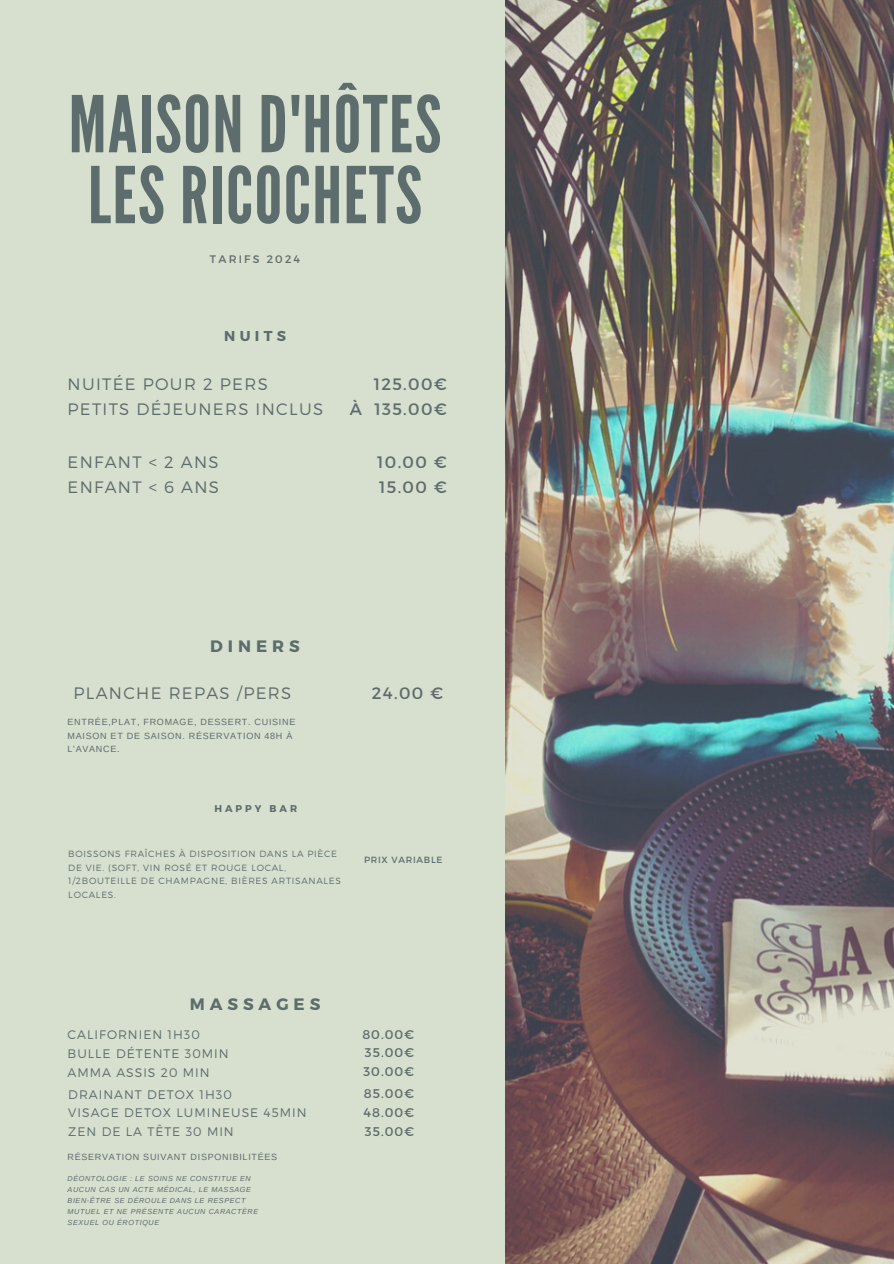
<style>
.page{position:relative;width:894px;height:1264px;background:#fff}
.page>*{position:absolute;margin:0;border:0;box-sizing:border-box;transform-origin:0 0}
.t1{font:78px/70.8px "League Gothic";letter-spacing:.02em;color:#5d6c6c}
.t2{font:300 16.5px/24.8px "Montserrat";letter-spacing:.08em;color:#5d6c6c}
.t3{font:16.5px/24.8px "Montserrat";letter-spacing:.08em;color:#5d6c6c;text-align:right}
.t4{font:700 16.5px "Montserrat";letter-spacing:.3em;color:#5d6c6c}
.t5{font:700 14.25px "Montserrat";letter-spacing:.3em;color:#5d6c6c}
.t6{font:12.6px/18.9px "Montserrat";letter-spacing:.08em;color:#5d6c6c;text-align:justify}
.t7{font:300 12.3px/18.9px "Montserrat";letter-spacing:.08em;color:#5d6c6c}
.t8{font:10.95px "Montserrat";letter-spacing:.2em;color:#5d6c6c}
.t9{font:700 9.75px "Montserrat";letter-spacing:.3em;color:#5d6c6c}
.t10{font:300 9px/13.5px "Montserrat";letter-spacing:.08em;color:#5d6c6c}
.t11{font:9px/13.5px "Arimo";letter-spacing:.08em;color:#5d6c6c}
.t12{font:9px "Montserrat";letter-spacing:.08em;color:#5d6c6c}
.t13{font:italic 7.35px/10.9px "Arimo";letter-spacing:.08em;color:#5d6c6c}
</style>
<div class="page">
<div style="left:0;top:0;width:893px;height:1263px;background:#d7dfce"></div>
<img style="left:505px;top:0;width:388px;height:1263px">
<h3 class="t1" style="left:69px;top:91px;width:374px">MAISON D'HÔTES<br>LES RICOCHETS</h3>
<h3 class="t8" style="left:210px;top:251px;width:92px">TARIFS 2024</h3>
<h6 class="t5" style="left:224px;top:326px;width:63px">NUITS</h6>
<h1 class="t2" style="left:68px;top:371px;width:257px">NUITÉE POUR 2 PERS<br>PETITS DÉJEUNERS INCLUS</h1>
<h4 class="t3" style="left:349px;top:371px;width:98px">125.00€<br>À 135.00€</h4>
<h3 class="t2" style="left:68px;top:449px;width:153px">ENFANT &lt; 2 ANS<br>ENFANT &lt; 6 ANS</h3>
<h3 class="t3" style="left:377px;top:449px;width:71px;text-align:left">10.00 €<br>15.00 €</h3>
<h3 class="t4" style="left:210px;top:636px;width:91px">DINERS</h3>
<h2 class="t2" style="left:73px;top:680px;width:219px">PLANCHE REPAS /PERS</h2>
<h5 class="t11" style="left:68px;top:715px;width:229px">ENTRÉE,PLAT, FROMAGE, DESSERT. CUISINE<br>MAISON ET DE SAISON. RÉSERVATION 48H À<br>L'AVANCE.</h5>
<p class="t9" style="left:214px;top:801px;width:84px">HAPPY BAR</p>
<h3 class="t10" style="left:68px;top:846px;width:274px">BOISSONS FRAÎCHES À DISPOSITION DANS LA PIÈCE DE VIE. (SOFT, VIN ROSÉ ET ROUGE LOCAL, 1/2BOUTEILLE DE CHAMPAGNE, BIÈRES ARTISANALES LOCALES.</h3>
<p class="t3" style="left:372px;top:680px;width:73px">24.00 €</p>
<p class="t12" style="left:364px;top:853px;width:80px">PRIX VARIABLE</p>
<h2 class="t4" style="left:190px;top:993px;width:132px">MASSAGES</h2>
<p class="t7" style="left:68px;top:1024px;width:162px">CALIFORNIEN 1H30<br>BULLE DÉTENTE 30MIN<br>AMMA ASSIS 20 MIN</p>
<h5 class="t6" style="left:362px;top:1023px;width:53px">80.00€ 35.00€ 30.00€</h5>
<p class="t7" style="left:68px;top:1084px;width:239px">DRAINANT DETOX 1H30<br>VISAGE DETOX LUMINEUSE 45MIN<br>ZEN DE LA TÊTE 30 MIN</p>
<p class="t6" style="left:363px;top:1083px;width:52px">85.00€ 48.00€ 35.00€</p>
<h5 class="t11" style="left:68px;top:1149px;width:211px">RÉSERVATION SUIVANT DISPONIBILITÉES</h5>
<h5 class="t13" style="left:68px;top:1172px;width:192px">DÉONTOLOGIE : LE SOINS NE CONSTITUE EN AUCUN CAS UN ACTE MÉDICAL, LE MASSAGE BIEN-ÊTRE SE DÉROULE DANS LE RESPECT MUTUEL ET NE PRÉSENTE AUCUN CARACTÈRE SEXUEL OU ÉROTIQUE</h5>
</div>
